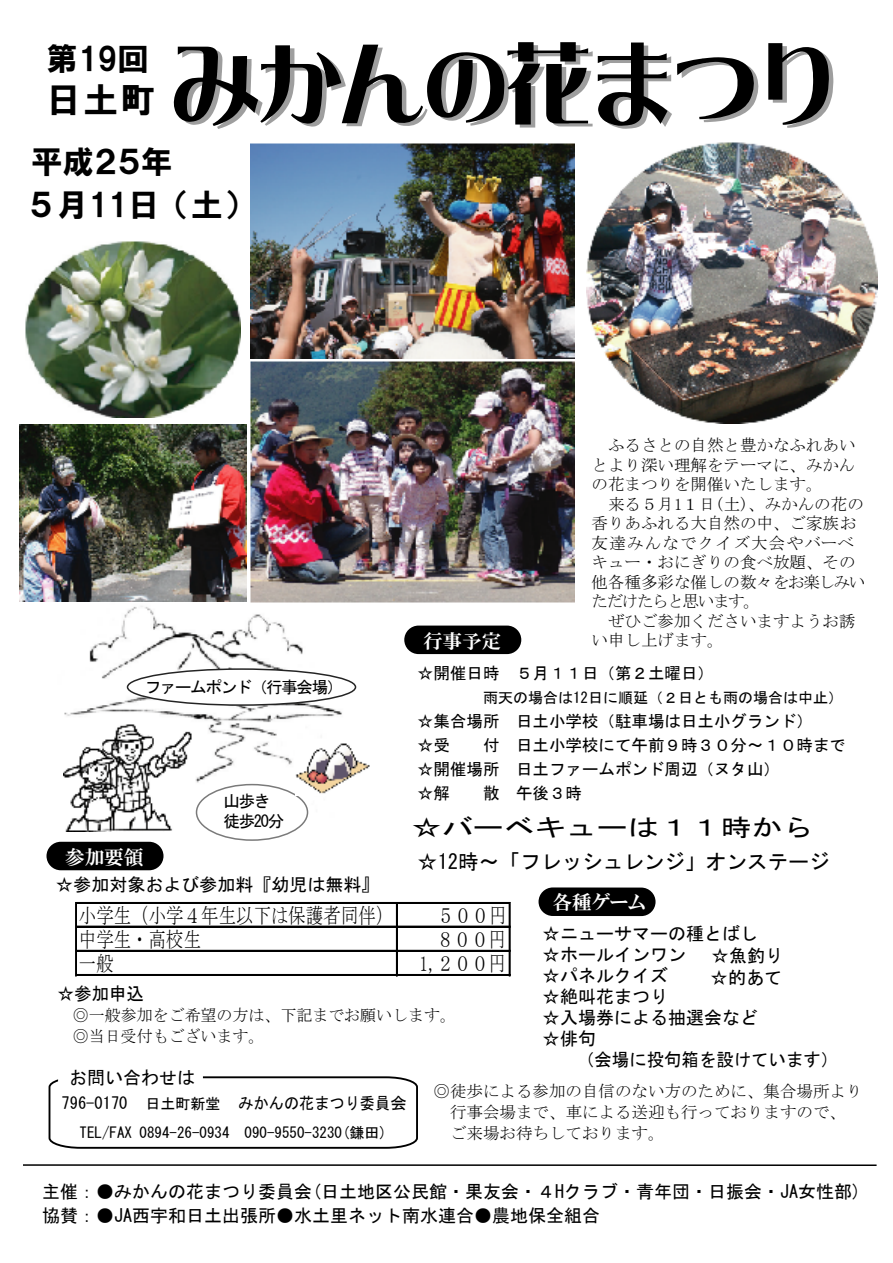
<style>
.page{position:relative;width:893px;height:1263px;background:#fff}
.page>*{position:absolute;margin:0;border:0;box-sizing:border-box;transform-origin:0 0}
.t1{font:90px "Arphic Roman Mincho Ultra JIS";letter-spacing:-.075em;color:#000}
.t2{font:34.5px "HGP Soei Kakugothic UB";color:#000}
.t3{font:31.5px "HGP Soei Kakugothic UB";color:#000}
.t4{font:31.5px "HGS Soei Kakugothic UB";color:#000}
.t5{font:24px "MS Gothic";color:#000;scale:1.29 1}
.t6{font:21.45px "MS Mincho";letter-spacing:.02em;color:#000;scale:.8 1}
.t7{font:20.7px "MS Gothic";color:#000}
.t8{font:19.5px "HGP Mincho E";color:#fff}
.t9{font:19.5px "HG Mincho E";color:#fff}
.t10{font:18px/21px "MS Gothic";color:#000}
.t11{font:16.5px/19.5px "MS Mincho";color:#000}
.t12{font:16.5px/24px "MS Gothic";color:#000}
.t13{font:16.5px/19.5px "MS Gothic";letter-spacing:-.08em;color:#000}
.t14{font:15px "MS Gothic";color:#000}
.s1{font-size:15px}
</style>
<div class="page">
<img style="left:586px;top:142px;width:292px;height:281px">
<svg style="left:48px;top:1076px;width:370px;height:73px"></svg>
<div style="left:58px;top:1071px;width:145px;height:15px;background:#fff"></div>
<div style="left:46px;top:842px;width:118px;height:28px;background:#000;border-radius:14px"></div>
<div style="left:404px;top:626px;width:117px;height:28px;background:#000;border-radius:14px"></div>
<div style="left:538px;top:887px;width:118px;height:29px;background:#000;border-radius:14px"></div>
<hr style="left:75px;top:902px;width:2px;height:74px;background:#000">
<hr style="left:396px;top:904px;width:2px;height:72px;background:#000">
<hr style="left:509px;top:904px;width:2px;height:72px;background:#000">
<hr style="left:77px;top:902px;width:434px;height:2px;background:#000">
<hr style="left:77px;top:926px;width:434px;height:2px;background:#000">
<hr style="left:77px;top:950px;width:434px;height:2px;background:#000">
<hr style="left:77px;top:974px;width:434px;height:2px;background:#000">
<hr style="left:23px;top:1164px;width:854px;height:2px;background:#000">
<img style="left:25px;top:241px;width:215px;height:176px">
<img style="left:64px;top:592px;width:281px;height:226px">
<div style="left:196px;top:784px;width:112px;height:57px;background:#fff;border:2px solid #7a7a7a;border-radius:50%"></div>
<img style="left:296px;top:740px;width:74px;height:55px">
<div style="left:127px;top:668px;width:229px;height:38px;background:#fff;border:2px solid #242424;border-radius:50%"></div>
<img style="left:63px;top:723px;width:129px;height:108px">
<img style="left:249px;top:361px;width:325px;height:242px">
<img style="left:250px;top:143px;width:324px;height:215px">
<img style="left:20px;top:424px;width:226px;height:178px">
<h1 class="t1" style="left:171px;top:39px;width:674px">みかんの花まつり</h1>
<h3 class="t3" style="left:46px;top:43px;width:104px">第19回</h3>
<h2 class="t2" style="left:46px;top:82px;width:110px">日土町</h2>
<h3 class="t3" style="left:31px;top:146px;width:143px">平成２５年</h3>
<h3 class="t4" style="left:26px;top:189px;width:230px">５月11日（土）</h3>
<p class="t13" style="left:145px;top:678px;width:200px">ファームポンド（行事会場）</p>
<p class="t13" style="left:224px;top:792px;width:62px">山歩き徒歩20分</p>
<p class="t8" style="left:423px;top:631px;width:79px">行事予定</p>
<p class="t11" style="left:592px;top:436px;width:265px;text-align:justify;text-indent:16px">ふるさとの自然と豊かなふれあいとより深い理解をテーマに、みかんの花まつりを開催いたします。</p>
<p class="t11" style="left:592px;top:494px;width:275px;text-indent:16px">来る５月1１日(土)、みかんの花の香りあふれる大自然の中、ご家族お友達みんなでクイズ大会やバーベキュー・おにぎりの食べ放題、その他各種多彩な催しの数々をお楽しみいただけたらと思います。</p>
<p class="t11" style="left:592px;top:611px;width:265px;text-indent:16px">ぜひご参加くださいますようお誘い申し上げます。</p>
<p class="t12" style="left:417px;top:661px;width:298px">☆開催日時 ５月１１日（第２土曜日）</p>
<p class="t14" style="left:483px;top:690px;width:361px">雨天の場合は12日に順延（２日とも雨の場合は中止）</p>
<p class="t12" style="left:417px;top:709px;width:397px">☆集合場所 日土小学校（駐車場は日土小グランド）☆受</p>
<p class="t12" style="left:417px;top:733px;width:430px;text-indent:66px">付 日土小学校にて午前９時３０分～１０時まで☆開催場所 日土ファームポンド周辺（ヌタ山）<br>☆解</p>
<p class="t12" style="left:483px;top:781px;width:100px">散 午後３時</p>
<h3 class="t5" style="left:411px;top:815px;width:314px">☆バーベキューは１１時から</h3>
<p class="t9" style="left:65px;top:847px;width:79px">参加要領</p>
<p class="t10" style="left:56px;top:874px;width:325px">☆参加対象および参加料『幼児は無料』</p>
<p class="t7" style="left:417px;top:851px;width:414px">☆12時～「フレッシュレンジ」オンステージ</p>
<p class="t8" style="left:553px;top:892px;width:94px">各種ゲーム</p>
<h3 class="t6" style="left:79px;top:905px;width:394px">小学生（小学４年生以下は保護者同伴）</h3>
<h3 class="t6" style="left:437px;top:905px;width:89px">５００円</h3>
<h3 class="t6" style="left:79px;top:929px;width:154px">中学生・高校生</h3>
<h3 class="t6" style="left:437px;top:929px;width:88px">８００円</h3>
<h3 class="t6" style="left:79px;top:953px;width:45px">一般</h3>
<h3 class="t6" style="left:419px;top:953px;width:110px">1,２００円</h3>
<p class="t10" style="left:57px;top:983px;width:89px">☆参加申込</p>
<p class="t11" style="left:73px;top:1005px;width:385px;line-height:21px">◎一般参加をご希望の方は、下記までお願いします。◎当日受付もございます。</p>
<p class="t10" style="left:542px;top:923px;width:217px">☆ニューサマーの種とばし☆ホールインワン<br>☆パネルクイズ<br>☆絶叫花まつり<br>☆入場券による抽選会など☆俳句</p>
<p class="t10" style="left:577px;top:1049px;width:263px">（会場に投句箱を設けています）</p>
<p class="t11" style="left:450px;top:1081px;width:414px;line-height:21px;text-indent:-16px">◎徒歩による参加の自信のない方のために、集合場所より行事会場まで、車による送迎も行っておりますので、ご来場お待ちしております。</p>
<p class="t10" style="left:711px;top:945px;width:73px">☆魚釣り</p>
<p class="t10" style="left:710px;top:967px;width:73px">☆的あて</p>
<p class="t10" style="left:69px;top:1067px;width:127px">お問い合わせは</p>
<p class="t12" style="left:62px;top:1091px;width:347px">796-0170 <span class="s1">日土町新堂</span> みかんの花まつり委員会</p>
<p class="t14" style="left:80px;top:1125px;width:309px">TEL/FAX 0894-26-0934 090-9550-3230(鎌田)</p>
<p class="t10" style="left:42px;top:1179px;width:820px;line-height:24px">主催：●みかんの花まつり委員会(日土地区公民館・果友会・４Hクラブ・青年団・日振会・JA女性部)協賛：●JA西宇和日土出張所●水土里ネット南水連合●農地保全組合</p>
</div>
